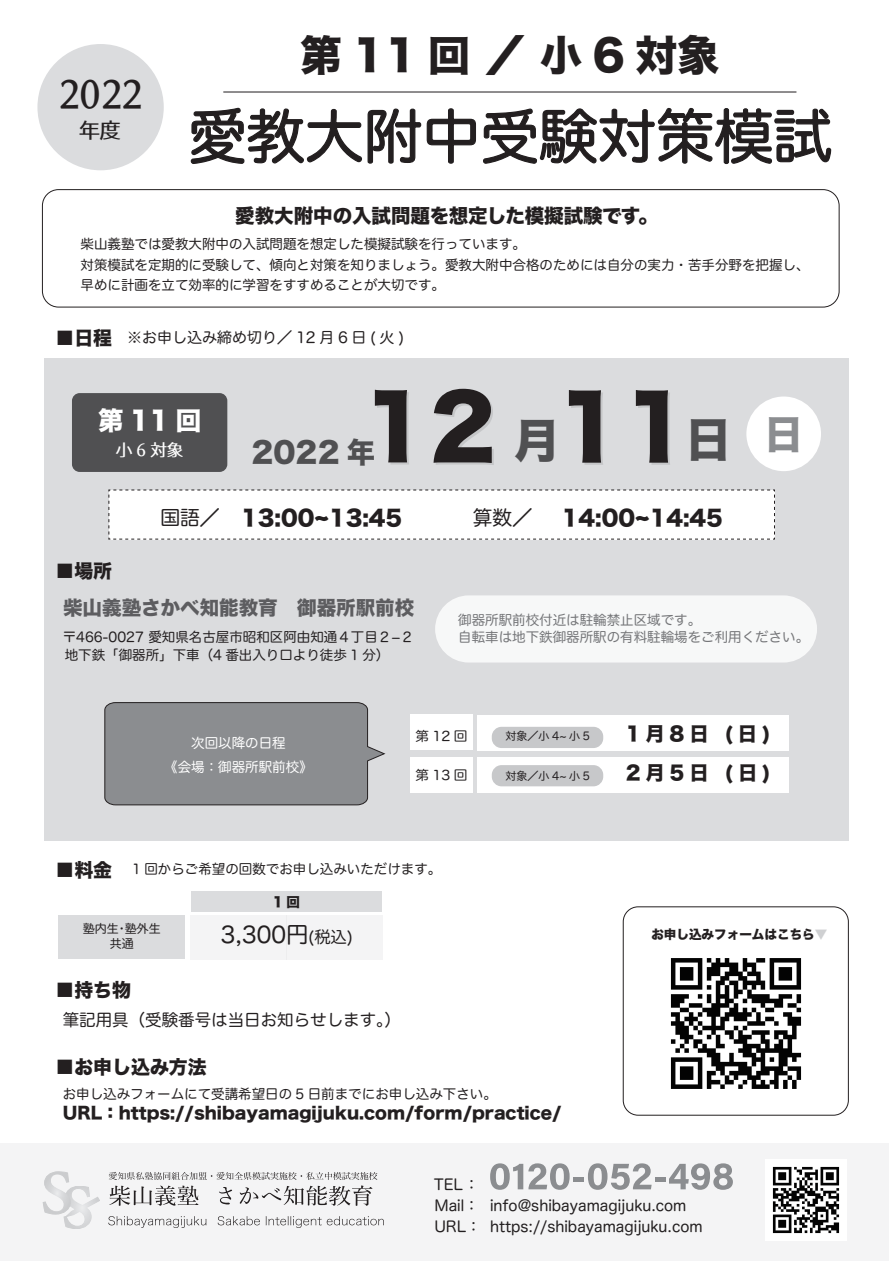
<style>
.page{position:relative;width:893px;height:1263px;background:#fff}
.page>*{position:absolute;margin:0;border:0;box-sizing:border-box;transform-origin:0 0}
.t1{font:86.7px "Hira Kaku Std W8";color:#231f20}
.t2{font:58.5px "Hira Maru Pro N W4";color:#231f20}
.t3{font:42px "Hira Kaku Std W8";letter-spacing:.25em;color:#231f20}
.t4{font:37.2px "Gen Ei Late Min P v 2";color:#231f20}
.t5{font:28.5px "Hira Kaku Std W8";color:#505052}
.t6{font:25.5px "Hira Kaku Std W8";color:#fff}
.t7{font:22.5px "Hira Maru Pro N W4";color:#231f20}
.t8{font:21.6px "Hira Kaku Std W8";color:#231f20}
.t9{font:20.85px "Gen Ei Late Min P v 2";color:#231f20}
.t10{font:19.8px "Hira Maru Pro W4";color:#231f20}
.t11{font:19.5px "Hira Kaku Std W8";color:#231f20}
.t12{font:19.5px "Hira Kaku Std W8";color:#5d5d60}
.t13{font:19.35px "Hira Kaku Std W8";letter-spacing:.25em;color:#231f20}
.t14{font:18.9px "Hira Kaku Std W8";color:#231f20}
.t15{font:16.5px "Hira Kaku Std W8";color:#231f20}
.t16{font:16.5px "Hira Maru Pro N W4";color:#231f20}
.t17{font:16.5px "Gen Ei Late Min P v 2";color:#fff}
.t18{font:15px/21px "Hira Maru Pro N W4";color:#231f20}
.t19{font:13.5px/20.1px "Hira Maru Pro N W4";color:#231f20}
.t20{font:13.5px/16.5px "Hira Maru Pro N W4";color:#757679}
.t21{font:13.5px/23.7px "Hira Maru Pro N W4";color:#fff;text-align:center}
.t22{font:13.5px "Hira Kaku Std W8";color:#231f20}
.t23{font:13.2px "Hira Maru Pro N W4";letter-spacing:.25em;color:#231f20;scale:1.04 1}
.t24{font:12.6px "Hira Kaku Std W8";color:#231f20}
.t25{font:12px/14.4px "Hira Maru Pro N W4";color:#231f20;text-align:center}
.t26{font:10.95px "Hira Maru Pro N W4";color:#231f20}
.s1{font-size:46.5px;color:#505052}
.s2{font-size:39.15px;color:#8b8d90}
.s3{font-family:"Hira Maru Pro W4";font-size:19.8px}
.s4{font-size:16.2px}
.s5{font-family:"Koz Go Pr 6 N";color:#cfd0d2}
</style>
<div class="page">
<div style="left:44px;top:358px;width:805px;height:483px;background:#dbdcde"></div>
<img style="left:670px;top:958px;width:132px;height:131px">
<div style="left:0;top:1143px;width:888px;height:117px;background:#f4f4f5"></div>
<svg style="left:218px;top:1216px;width:42px;height:9px"></svg>
<svg style="left:266px;top:1216px;width:118px;height:12px"></svg>
<svg style="left:108px;top:1216px;width:98px;height:12px"></svg>
<svg style="left:109px;top:1172px;width:268px;height:34px"></svg>
<svg style="left:43px;top:1171px;width:57px;height:58px"></svg>
<svg style="left:490px;top:1163px;width:80px;height:27px"></svg>
<div style="left:573px;top:1177px;width:11px;height:5px;background:#8b8d90"></div>
<svg style="left:588px;top:1163px;width:64px;height:27px"></svg>
<div style="left:655px;top:1177px;width:11px;height:5px;background:#8b8d90"></div>
<svg style="left:669px;top:1163px;width:64px;height:27px"></svg>
<div style="left:42px;top:189px;width:797px;height:118px;border:1px solid #231f20;border-radius:16px"></div>
<div style="left:623px;top:906px;width:226px;height:209px;border:1px solid #231f20;border-radius:15px"></div>
<img style="left:765px;top:1159px;width:82px;height:82px">
<hr style="left:223px;top:91px;width:573px;height:2px;background:#231f20">
<svg style="left:190px;top:107px;width:642px;height:86px"></svg>
<div style="left:37px;top:44px;width:127px;height:126px;background:#dbdcde;border-radius:50%"></div>
<div style="left:190px;top:915px;width:97px;height:44px;background:#f4f4f5"></div>
<div style="left:287px;top:915px;width:96px;height:44px;background:#f4f4f5"></div>
<div style="left:58px;top:915px;width:127px;height:44px;background:#dbdcde"></div>
<div style="left:191px;top:891px;width:95px;height:21px;background:#dbdcde"></div>
<div style="left:286px;top:891px;width:96px;height:21px;background:#dbdcde"></div>
<div style="left:108px;top:489px;width:667px;height:51px;background:#fff"></div>
<div style="left:746px;top:396px;width:75px;height:75px;background:#fff;border-radius:50%"></div>
<div style="left:72px;top:393px;width:155px;height:79px;background:#505052;border-radius:8px"></div>
<div style="left:435px;top:595px;width:382px;height:67px;background:#f7f8f8;border-radius:34px"></div>
<svg style="left:104px;top:702px;width:281px;height:103px"></svg>
<div style="left:410px;top:715px;width:63px;height:35px;background:#fff"></div>
<div style="left:410px;top:757px;width:63px;height:36px;background:#fff"></div>
<div style="left:477px;top:715px;width:311px;height:35px;background:#fff"></div>
<div style="left:477px;top:757px;width:311px;height:36px;background:#fff"></div>
<div style="left:492px;top:727px;width:111px;height:21px;background:#c7c8ca;border-radius:10px"></div>
<div style="left:492px;top:765px;width:111px;height:21px;background:#c7c8ca;border-radius:10px"></div>
<h3 class="t4" style="left:59px;top:75px;width:85px">2022</h3>
<h3 class="t9" style="left:79px;top:119px;width:43px">年度</h3>
<h3 class="t3" style="left:300px;top:32px;width:421px">第11回 ／ 小6対象</h3>
<h2 class="t2" style="left:188px;top:86px;width:645px">愛教大附中受験対策模試</h2>
<h3 class="t11" style="left:235px;top:205px;width:424px">愛教大附中の入試問題を想定した模擬試験です。</h3>
<p class="t19" style="left:81px;top:234px;width:730px">柴山義塾では愛教大附中の入試問題を想定した模擬試験を行っています。<br>対策模試を定期的に受験して、傾向と対策を知りましょう。愛教大附中合格のためには自分の実力・苦手分野を把握し、早めに計画を立て効率的に学習をすすめることが大切です。</p>
<h3 class="t14" style="left:56px;top:328px;width:58px">■日程</h3>
<p class="t18" style="left:127px;top:326px;width:278px">※お申し込み締め切り／ 12 月 6 日 ( 火 )</p>
<h1 class="t1" style="left:362px;top:379px;width:442px">12 <span class="s1">月</span>11<span class="s1">日</span> <span class="s2">日</span></h1>
<h3 class="t6" style="left:98px;top:406px;width:105px">第11回</h3>
<p class="t17" style="left:116px;top:441px;width:69px">小6対象</p>
<h3 class="t5" style="left:252px;top:436px;width:125px">2022 年</h3>
<h3 class="t8" style="left:160px;top:505px;width:243px"><span class="s3">国語／</span> 13:00~13:45</h3>
<h3 class="t10" style="left:473px;top:500px;width:61px">算数／</h3>
<h3 class="t8" style="left:562px;top:505px;width:163px">14:00~14:45</h3>
<h3 class="t14" style="left:56px;top:561px;width:58px">■場所</h3>
<h3 class="t12" style="left:63px;top:597px;width:352px">柴山義塾さかべ知能教育　御器所駅前校</h3>
<p class="t19" style="left:63px;top:627px;width:353px;line-height:18.5px">〒466-0027 愛知県名古屋市昭和区阿由知通４丁目２-２地下鉄「御器所」下車（4 番出入り口より徒歩 1 分）</p>
<p class="t20" style="left:458px;top:611px;width:352px">御器所駅前校付近は駐輪禁止区域です。<br>自転車は地下鉄御器所駅の有料駐輪場をご利用ください。</p>
<p class="t21" style="left:164px;top:731px;width:150px">次回以降の日程<br>《会場：御器所駅前校》</p>
<p class="t23" style="left:415px;top:724px;width:52px">第12回</p>
<h3 class="t13" style="left:626px;top:723px;width:147px">1月8日 (日)</h3>
<p class="t23" style="left:415px;top:764px;width:52px">第13回</p>
<h3 class="t13" style="left:626px;top:762px;width:147px">2月5日 (日)</h3>
<p class="t26" style="left:505px;top:727px;width:86px">対象／小 4~ 小 5</p>
<p class="t26" style="left:505px;top:766px;width:86px">対象／小 4~ 小 5</p>
<h3 class="t14" style="left:56px;top:859px;width:58px">■料金</h3>
<p class="t19" style="left:132px;top:858px;width:311px">1 回からご希望の回数でお申し込みいただけます。</p>
<p class="t25" style="left:83px;top:921px;width:79px">塾内生・塾外生共通</p>
<p class="t22" style="left:273px;top:895px;width:29px">1回</p>
<h3 class="t7" style="left:221px;top:915px;width:133px">3,300円<span class="s4">(税込)</span></h3>
<h3 class="t14" style="left:56px;top:980px;width:77px">■持ち物</h3>
<p class="t16" style="left:63px;top:1006px;width:340px">筆記用具（受験番号は当日お知らせします。）</p>
<h3 class="t14" style="left:56px;top:1056px;width:153px">■お申し込み方法</h3>
<p class="t19" style="left:63px;top:1083px;width:436px">お申し込みフォームにて受講希望日の 5 日前までにお申し込み下さい。</p>
<p class="t15" style="left:63px;top:1104px;width:500px">URL：https://shibayamagijuku.com/form/practice/</p>
<p class="t18" style="left:434px;top:1172px;width:47px">TEL ：</p>
<p class="t24" style="left:651px;top:928px;width:178px">お申し込みフォームはこちら<span class="s5">▼</span></p>
<p class="t18" style="left:434px;top:1194px;width:48px">Mail：<br>URL：</p>
<p class="t18" style="left:490px;top:1194px;width:198px">info@shibayamagijuku.com</p>
<p class="t18" style="left:490px;top:1215px;width:214px">https://shibayamagijuku.com</p>
</div>
